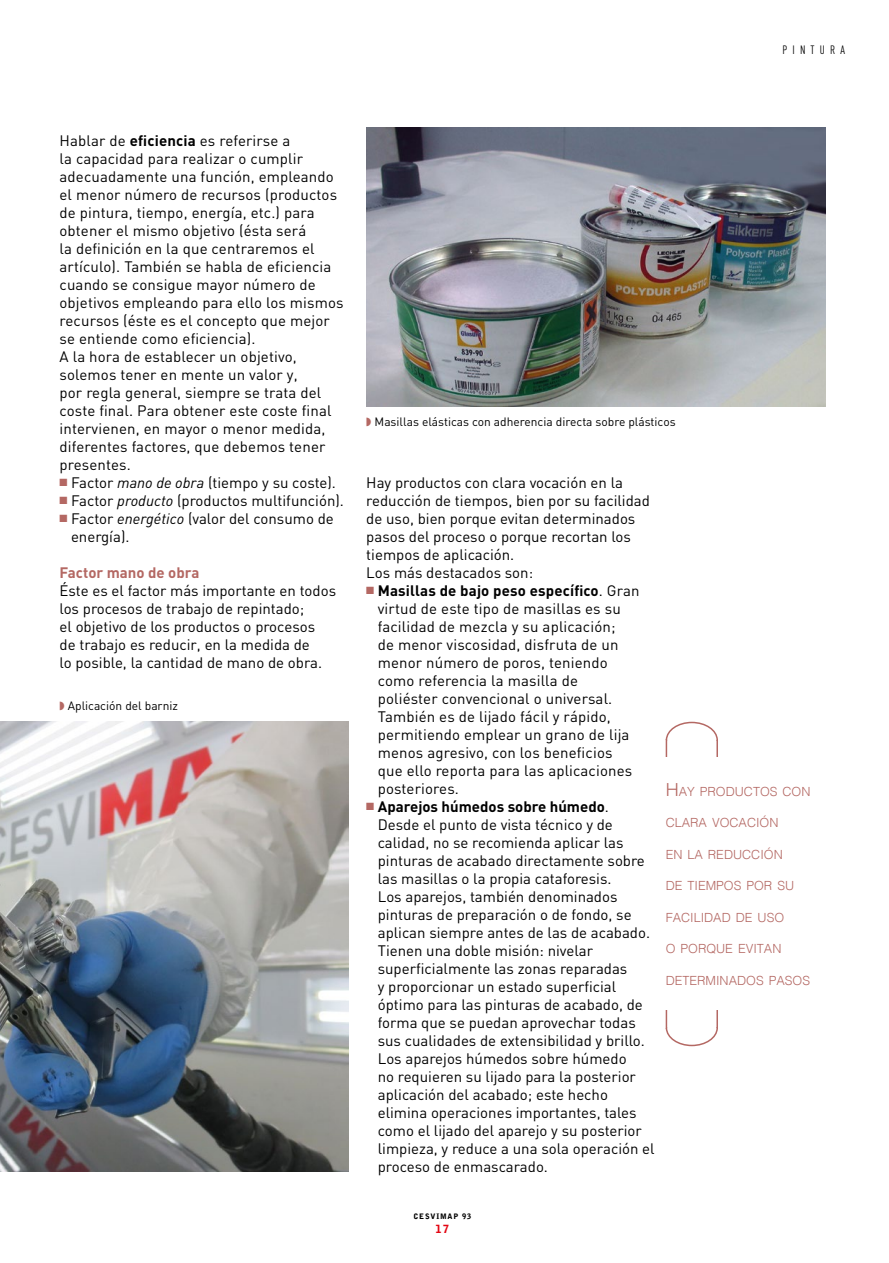
<style>
.page{position:relative;width:889px;height:1263px;background:#fff}
.page>*{position:absolute;margin:0;border:0;box-sizing:border-box;transform-origin:0 0}
.t1{font:15px/18px "DIN";color:#000}
.t2{font:700 15px "DIN";color:#b46863}
.t3{font:300 12.6px "Helvetica";color:#b46863}
.t4{font:12px "DIN";color:#000}
.t5{font:12px "DIN Cond";letter-spacing:.43em;color:#000}
.t6{font:900 11.25px "Bell Gothic";color:#e30613}
.t7{font:900 7.5px "Bell Gothic";letter-spacing:.11em;color:#000}
.s1{font-weight:700}
.s2{color:#b46863}
.s3{font-style:italic}
.s4{font-size:18px}
</style>
<div class="page">
<svg style="left:665px;top:721px;width:53px;height:326px"></svg>
<div style="left:655px;top:758px;width:161px;height:252px;background:#fff"></div>
<img style="left:366px;top:128px;width:459px;height:279px">
<img style="left:0;top:722px;width:348px;height:450px">
<svg style="left:60px;top:898px;width:4px;height:9px"></svg>
<p class="t5" style="left:782px;top:42px;width:64px">PINTURA</p>
<p class="t1" style="left:60px;top:131px;width:286px">Hablar de <span class="s1">eficiencia</span> es referirse a<br>la capacidad para realizar o cumplir adecuadamente una función, empleando el menor número de recursos (productos de pintura, tiempo, energía, etc.) para obtener el mismo objetivo (ésta será<br>la definición en la que centraremos el artículo). También se habla de eficiencia cuando se consigue mayor número de objetivos empleando para ello los mismos recursos (éste es el concepto que mejor se entiende como eficiencia).<br>A la hora de establecer un objetivo, solemos tener en mente un valor y,<br>por regla general, siempre se trata del coste final. Para obtener este coste final intervienen, en mayor o menor medida, diferentes factores, que debemos tener presentes.</p>
<p class="t1" style="left:60px;top:473px;width:278px"><span class="s2">■</span> Factor <span class="s3">mano de obra</span> (tiempo y su coste).</p>
<p class="t1" style="left:60px;top:491px;width:286px"><span class="s2">■</span> Factor <span class="s3">producto</span> (productos multifunción).</p>
<p class="t1" style="left:71px;top:509px;width:264px;text-indent:-11px"><span class="s2">■</span> Factor <span class="s3">energético</span> (valor del consumo de energía).</p>
<p class="t2" style="left:60px;top:562px;width:141px">Factor mano de obra</p>
<p class="t1" style="left:60px;top:581px;width:278px">Éste es el factor más importante en todos los procesos de trabajo de repintado;<br>el objetivo de los productos o procesos<br>de trabajo es reducir, en la medida de<br>lo posible, la cantidad de mano de obra.</p>
<p class="t4" style="left:68px;top:698px;width:112px">Aplicación del barniz</p>
<p class="t4" style="left:374px;top:414px;width:303px">Masillas elásticas con adherencia directa sobre plásticos</p>
<p class="t1" style="left:366px;top:473px;width:285px">Hay productos con clara vocación en la reducción de tiempos, bien por su facilidad de uso, bien porque evitan determinados pasos del proceso o porque recortan los tiempos de aplicación.<br>Los más destacados son:</p>
<p class="t1" style="left:378px;top:581px;width:263px;text-indent:-11px"><span class="s2">■</span> <span class="s1">Masillas de bajo peso específico</span>. Gran virtud de este tipo de masillas es su facilidad de mezcla y su aplicación;<br>de menor viscosidad, disfruta de un menor número de poros, teniendo como referencia la masilla de poliéster convencional o universal.<br>También es de lijado fácil y rápido, permitiendo emplear un grano de lija menos agresivo, con los beneficios que ello reporta para las aplicaciones posteriores.</p>
<p class="t1" style="left:378px;top:797px;width:278px;text-indent:-11px"><span class="s2">■</span> <span class="s1">Aparejos húmedos sobre húmedo</span>.<br>Desde el punto de vista técnico y de calidad, no se recomienda aplicar las pinturas de acabado directamente sobre las masillas o la propia cataforesis.<br>Los aparejos, también denominados pinturas de preparación o de fondo, se aplican siempre antes de las de acabado.<br>Tienen una doble misión: nivelar superficialmente las zonas reparadas<br>y proporcionar un estado superficial óptimo para las pinturas de acabado, de forma que se puedan aprovechar todas sus cualidades de extensibilidad y brillo.<br>Los aparejos húmedos sobre húmedo<br>no requieren su lijado para la posterior aplicación del acabado; este hecho elimina operaciones importantes, tales como el lijado del aparejo y su posterior limpieza, y reduce a una sola operación el proceso de enmascarado.</p>
<p class="t3" style="left:665px;top:780px;width:146px"><span class="s4">H</span>AY PRODUCTOS CON</p>
<p class="t3" style="left:665px;top:812px;width:72px">CLARA VOCACI</p>
<p class="t3" style="left:759px;top:812px;width:20px">ÓN</p>
<p class="t3" style="left:665px;top:843px;width:119px">EN LA REDUCCIÓN</p>
<p class="t3" style="left:665px;top:875px;width:37px">DE TIEMP</p>
<p class="t3" style="left:724px;top:875px;width:72px">OS POR SU</p>
<p class="t3" style="left:665px;top:906px;width:120px">FACI LI DAD DE USO</p>
<p class="t3" style="left:665px;top:938px;width:117px">O PORQUE EVITAN</p>
<p class="t3" style="left:665px;top:969px;width:112px">DETERMI NADOS PAS</p>
<p class="t3" style="left:792px;top:969px;width:18px">OS</p>
<p class="t7" style="left:413px;top:1212px;width:59px">CESVIMAP 93</p>
<p class="t6" style="left:435px;top:1222px;width:15px">17</p>
</div>
